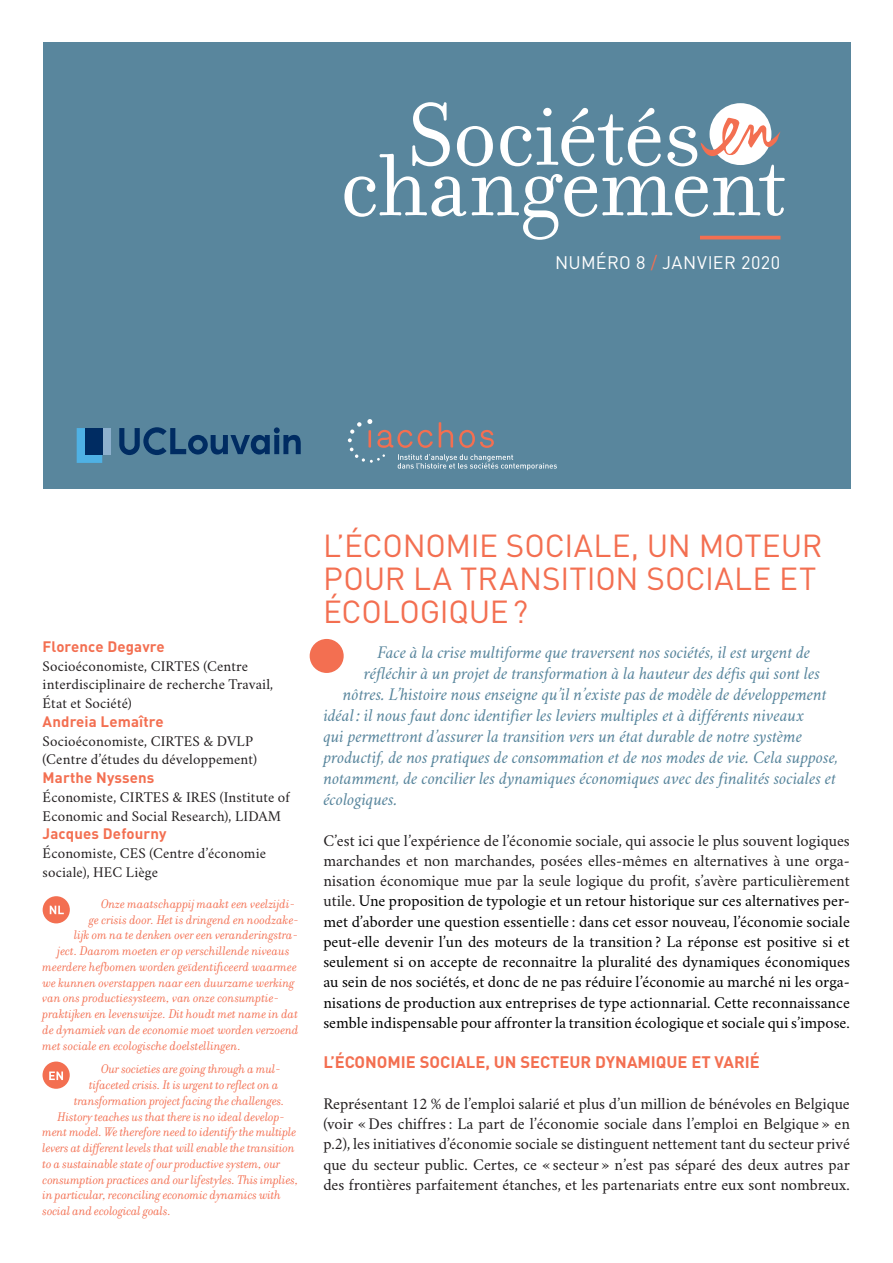
<style>
.page{position:relative;width:893px;height:1263px;background:#fff}
.page>*{position:absolute;margin:0;border:0;box-sizing:border-box;transform-origin:0 0}
.t1{font:31.5px/33px "DIN";letter-spacing:-.005em;color:#f36f51}
.t2{font:italic 18px "Crimson";letter-spacing:-.005em;color:#59869d}
.t3{font:18px "DIN";letter-spacing:.015em;color:#fff}
.t4{font:16.5px/20.2px "Crimson";color:#000;text-align:justify}
.t5{font:16.5px/20.2px "Crimson";color:#231f20;text-align:justify}
.t6{font:700 16.5px "DIN";color:#f36f51}
.t7{font:15px/18.8px "Crimson";letter-spacing:.01em;color:#231f20}
.t8{font:700 15px "DIN";letter-spacing:.01em;color:#f36f51}
.t9{font:italic 13.5px "Filosofia OT";color:#f36f51}
.s1{color:#f36f51}
.s2{color:#231f20}
</style>
<div class="page">
<div style="left:43px;top:43px;width:807px;height:446px;background:#59869d"></div>
<div style="left:310px;top:639px;width:34px;height:34px;background:#f36f51;border-radius:50%"></div>
<div style="left:43px;top:896px;width:27px;height:27px;background:#f36f51;border-radius:50%"></div>
<svg style="left:50px;top:906px;width:14px;height:8px"></svg>
<div style="left:43px;top:1061px;width:27px;height:28px;background:#f36f51;border-radius:50%"></div>
<svg style="left:49px;top:1071px;width:14px;height:9px"></svg>
<svg style="left:344px;top:102px;width:441px;height:138px"></svg>
<svg style="left:348px;top:419px;width:209px;height:51px"></svg>
<div style="left:102px;top:428px;width:9px;height:26px;background:#8db0cd"></div>
<svg style="left:77px;top:428px;width:25px;height:35px"></svg>
<div style="left:85px;top:428px;width:17px;height:26px;background:#002c62"></div>
<svg style="left:119px;top:427px;width:182px;height:28px"></svg>
<h2 class="t3" style="left:555px;top:252px;width:227px">NUMÉRO 8 <span class="s1">/</span> JANVIER 2020</h2>
<p class="t8" style="left:43px;top:636px;width:124px">Florence Degavre</p>
<p class="t7" style="left:43px;top:654px;width:232px">Socioéconomiste, CIRTES (Centre interdisciplinaire de recherche Travail,<br>État et Société)</p>
<p class="t8" style="left:43px;top:711px;width:123px">Andreia Lemaître</p>
<p class="t7" style="left:43px;top:729px;width:216px">Socioéconomiste, CIRTES &amp; DVLP (Centre d’études du développement)</p>
<p class="t8" style="left:43px;top:768px;width:113px">M arthe Nyssens</p>
<p class="t7" style="left:43px;top:786px;width:249px">Économiste, CIRTES &amp; IRES (Institute of<br>Economic and Social Research), LIDAM</p>
<p class="t8" style="left:43px;top:824px;width:125px">Jacques Defourny</p>
<p class="t7" style="left:43px;top:842px;width:225px">Économiste, CES (Centre d’économie sociale), HEC Liège</p>
<p class="t9" style="left:101px;top:896px;width:196px">Onze maatschappij maakt een veelzijdi-</p>
<p class="t9" style="left:89px;top:912px;width:211px">ge crisis door. Het is dringend en noodzake-</p>
<p class="t9" style="left:74px;top:928px;width:226px">lijk om na te denken over een veranderingstra-</p>
<p class="t9" style="left:58px;top:943px;width:234px">ject. Daarom moeten er op verschillende niveaus</p>
<p class="t9" style="left:43px;top:959px;width:256px">meerdere hefbomen worden geïdentificeerd waarmee</p>
<p class="t9" style="left:43px;top:975px;width:254px">we kunnen overstappen naar een duurzame werking</p>
<p class="t9" style="left:43px;top:991px;width:238px">van ons productiesysteem, van onze consumptie-</p>
<p class="t9" style="left:43px;top:1006px;width:257px">praktijken en levenswijze. Dit houdt met name in dat</p>
<p class="t9" style="left:43px;top:1022px;width:258px">de dynamiek van de economie moet worden verzoend</p>
<p class="t9" style="left:43px;top:1038px;width:200px">met sociale en ecologische doelstellingen.</p>
<p class="t9" style="left:101px;top:1061px;width:181px">Our societies are going through a mul-</p>
<p class="t9" style="left:89px;top:1077px;width:191px">tifaceted crisis. It is urgent to reflect on a</p>
<p class="t9" style="left:74px;top:1093px;width:212px">transformation project facing the challenges.</p>
<p class="t9" style="left:58px;top:1109px;width:229px">History teaches us that there is no ideal develop-</p>
<p class="t9" style="left:43px;top:1124px;width:255px">ment model. We therefore need to identify the multiple</p>
<p class="t9" style="left:43px;top:1140px;width:254px">levers at different levels that will enable the transition</p>
<p class="t9" style="left:43px;top:1156px;width:239px">to a sustainable state of our productive system, our</p>
<p class="t9" style="left:43px;top:1172px;width:257px">consumption practices and our lifestyles. This implies,</p>
<p class="t9" style="left:43px;top:1188px;width:240px">in particular, reconciling economic dynamics with</p>
<p class="t9" style="left:43px;top:1203px;width:130px">social and ecological goals.</p>
<h1 class="t1" style="left:323px;top:530px;width:501px">L’ÉCONOMIE SOCIALE, UN MOTEUR<br>POUR LA TRANSITION SOCIALE ET<br>ÉCOLOGIQUE?</h1>
<h2 class="t2" style="left:377px;top:641px;width:434px">Face à la crise multiforme que traversent nos sociétés, il est urgent de</h2>
<h2 class="t2" style="left:364px;top:662px;width:458px">réfléchir à un projet de transformation à la hauteur des défis qui sont les</h2>
<h2 class="t2" style="left:343px;top:683px;width:485px">nôtres. L’histoire nous enseigne qu’il n’existe pas de modèle de développement</h2>
<h2 class="t2" style="left:323px;top:704px;width:483px">idéal: il nous faut donc identifier les leviers multiples et à différents niveaux</h2>
<h2 class="t2" style="left:323px;top:725px;width:480px">qui permettront d’assurer la transition vers un état durable de notre système</h2>
<h2 class="t2" style="left:323px;top:746px;width:517px">productif, de nos pratiques de consommation et de nos modes de vie. Cela suppose,</h2>
<h2 class="t2" style="left:323px;top:767px;width:514px">notamment, de concilier les dynamiques économiques avec des finalités sociales et</h2>
<h2 class="t2" style="left:323px;top:788px;width:75px">écologiques.</h2>
<p class="t4" style="left:323px;top:828px;width:528px"><span class="s2">C’est ici que l’expérience de l’économie sociale, qui associe le plus souvent logiques marchandes et non marchandes, posées elles-mêmes en alternatives à une orga&shy;nisation économique mue par la seule logique du profit, s’avère particulièrement utile.</span> Une proposition de typologie et un retour historique sur ces alternatives per&shy;met d’aborder une question essentielle : dans cet essor nouveau, l’économie sociale peut-elle devenir l’un des moteurs de la transition ? La réponse est positive si et seulement si on accepte de reconnaitre la pluralité des dynamiques économiques au sein de nos sociétés, et donc de ne pas réduire l’économie au marché ni les orga&shy;nisations de production aux entreprises de type actionnarial. Cette reconnaissance semble indispensable pour affronter la transition écologique et sociale qui s’impose.</p>
<p class="t6" style="left:323px;top:1051px;width:438px">L’économie sociale, un secteur dynamique et varié</p>
<p class="t5" style="left:323px;top:1091px;width:528px">Représentant 12 % de l’emploi salarié et plus d’un million de bénévoles en Belgique (voir « Des chiffres : La part de l’économie sociale dans l’emploi en Belgique » en p.2), les initiatives d’économie sociale se distinguent nettement tant du secteur privé que du secteur public. Certes, ce « secteur » n’est pas séparé des deux autres par des frontières parfaitement étanches, et les partenariats entre eux sont nombreux.</p>
</div>
